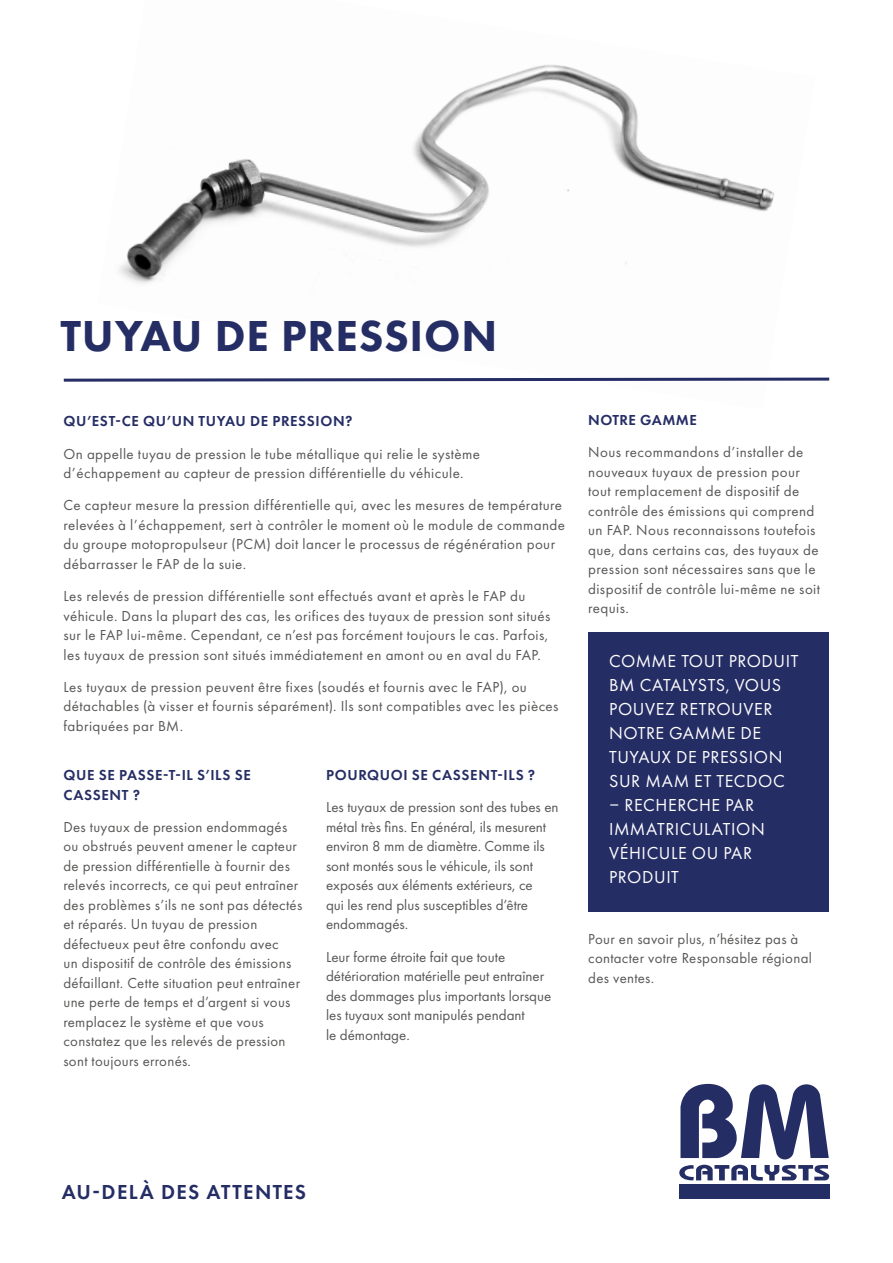
<style>
.page{position:relative;width:893px;height:1263px;background:#fff}
.page>*{position:absolute;margin:0;border:0;box-sizing:border-box;transform-origin:0 0}
.t1{font:800 45px "Futura PT";letter-spacing:.015em;color:#252d65}
.t2{font:600 21px "Futura PT";letter-spacing:.06em;color:#252d65}
.t3{font:18px/24px "Futura PT";letter-spacing:.03em;color:#fff}
.t4{font:15px/19.5px "Futura PT";letter-spacing:.02em;color:#575756}
.t5{font:15px/19.5px "Futura PT";color:#575756}
.t6{font:600 15px/19.5px "Futura PT";letter-spacing:.04em;color:#252d65}
</style>
<div class="page">
<img style="left:119px;top:64px;width:656px;height:220px">
<svg style="left:679px;top:1084px;width:150px;height:96px"></svg>
<div style="left:679px;top:1184px;width:150px;height:15px;background:#252d65"></div>
<svg style="left:63px;top:377px;width:767px;height:5px"></svg>
<div style="left:588px;top:632px;width:241px;height:280px;background:#252d65"></div>
<h1 class="t1" style="left:61px;top:308px;width:438px">TUYAU DE PRESSION</h1>
<p class="t6" style="left:64px;top:411px;width:290px">QU’EST-CE QU’UN TUYAU DE PRESSION?</p>
<p class="t4" style="left:63px;top:444px;width:418px">On appelle tuyau de pression le tube métallique qui relie le système d’échappement au capteur de pression différentielle du véhicule.</p>
<p class="t4" style="left:63px;top:496px;width:503px">Ce capteur mesure la pression différentielle qui, avec les mesures de température relevées à l’échappement, sert à contrôler le moment où le module de commande du groupe motopropulseur (PCM) doit lancer le processus de régénération pour débarrasser le FAP de la suie.</p>
<p class="t4" style="left:63px;top:586px;width:488px">Les relevés de pression différentielle sont effectués avant et après le FAP du véhicule. Dans la plupart des cas, les orifices des tuyaux de pression sont situés sur le FAP lui-même. Cependant, ce n’est pas forcément toujours le cas. Parfois, les tuyaux de pression sont situés immédiatement en amont ou en aval du FAP.</p>
<p class="t4" style="left:63px;top:677px;width:497px">Les tuyaux de pression peuvent être fixes (soudés et fournis avec le FAP), ou détachables (à visser et fournis séparément). Ils sont compatibles avec les pièces fabriquées par BM.</p>
<p class="t6" style="left:64px;top:765px;width:189px">QUE SE PASSE-T-IL S’ILS SE<br>CASSENT ?</p>
<p class="t4" style="left:63px;top:817px;width:240px">Des tuyaux de pression endommagés ou obstrués peuvent amener le capteur de pression différentielle à fournir des relevés incorrects, ce qui peut entraîner des problèmes s’ils ne sont pas détectés et réparés. Un tuyau de pression défectueux peut être confondu avec<br>un dispositif de contrôle des émissions défaillant. Cette situation peut entraîner une perte de temps et d’argent si vous remplacez le système et que vous constatez que les relevés de pression sont toujours erronés.</p>
<p class="t6" style="left:326px;top:765px;width:211px">POURQUOI SE CASSENT-ILS ?</p>
<p class="t5" style="left:326px;top:797px;width:234px">Les tuyaux de pression sont des tubes en métal très fins. En général, ils mesurent environ 8 mm de diamètre. Comme ils sont montés sous le véhicule, ils sont exposés aux éléments extérieurs, ce<br>qui les rend plus susceptibles d’être endommagés.</p>
<p class="t5" style="left:326px;top:947px;width:227px">Leur forme étroite fait que toute détérioration matérielle peut entraîner des dommages plus importants lorsque les tuyaux sont manipulés pendant<br>le démontage.</p>
<p class="t6" style="left:588px;top:410px;width:110px">NOTRE GAMME</p>
<p class="t4" style="left:588px;top:442px;width:233px">Nous recommandons d’installer de nouveaux tuyaux de pression pour tout remplacement de dispositif de contrôle des émissions qui comprend un FAP. Nous reconnaissons toutefois que, dans certains cas, des tuyaux de pression sont nécessaires sans que le dispositif de contrôle lui-même ne soit requis.</p>
<p class="t3" style="left:609px;top:649px;width:191px">COMME TOUT PRODUIT<br>BM CATALYSTS, VOUS<br>POUVEZ RETROUVER<br>NOTRE GAMME DE<br>TUYAUX DE PRESSION<br>SUR MAM ET TECDOC</p>
<p class="t3" style="left:609px;top:793px;width:157px">– RECHERCHE PAR<br>IMMATRICULATION<br>VÉHICULE OU PAR<br>PRODUIT</p>
<p class="t4" style="left:588px;top:929px;width:225px">Pour en savoir plus, n’hésitez pas à contacter votre Responsable régional des ventes.</p>
<h2 class="t2" style="left:62px;top:1179px;width:246px">AU-DELÀ DES ATTENTES</h2>
</div>
